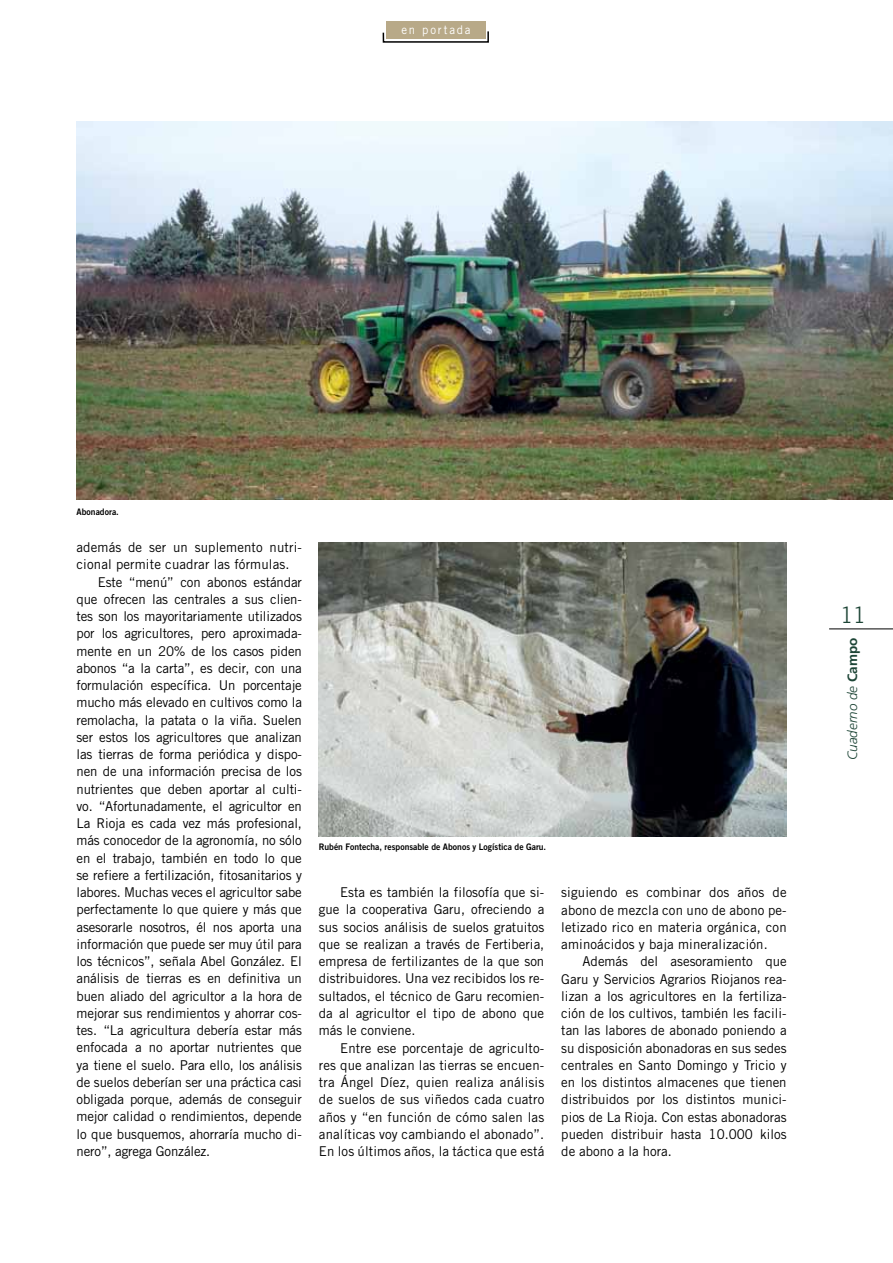
<style>
.page{position:relative;width:893px;height:1263px;background:#fff}
.page>*{position:absolute;margin:0;border:0;box-sizing:border-box;transform-origin:0 0}
.t1{font:300 22.5px "Trade Gothic";color:#1d4536}
.t2{font:13.5px/17.2px "Trade Gothic LT Std";letter-spacing:-.01em;color:#000;text-align:justify}
.t3{font:13.5px "Trade Gothic LT Std";letter-spacing:.01em;color:#000}
.t4{font:italic 300 13.5px "Frutiger";color:#1d4536}
.t5{font:12px "Trade Gothic";letter-spacing:.16em;color:#fff;scale:.95 1}
.t6{font:9px "Trade Gothic Bold Two";letter-spacing:.005em;color:#000;scale:.95 1}
.s1{font-weight:700;font-style:normal}
</style>
<div class="page">
<img style="left:319px;top:543px;width:468px;height:294px">
<img style="left:77px;top:121px;width:816px;height:378px">
<hr style="left:829px;top:628px;width:64px;height:1px;background:#000">
<svg style="left:382px;top:30px;width:107px;height:13px"></svg>
<div style="left:386px;top:21px;width:99px;height:18px;background:#b8a988"></div>
<p class="t5" style="left:401px;top:23px;width:74px">en portada</p>
<p class="t6" style="left:77px;top:507px;width:46px">Abonadora.</p>
<p class="t3" style="left:77px;top:539px;width:227px">además de ser un suplemento nutri-</p>
<p class="t3" style="left:77px;top:556px;width:214px">cional permite cuadrar las fórmulas.</p>
<p class="t2" style="left:98px;top:573px;width:206px">Este “menú” con abonos estándar</p>
<p class="t2" style="left:77px;top:590px;width:227px">que ofrecen las centrales a sus clien-</p>
<p class="t2" style="left:77px;top:607px;width:227px">tes son los mayoritariamente utilizados</p>
<p class="t2" style="left:77px;top:625px;width:227px">por los agricultores, pero aproximada-</p>
<p class="t2" style="left:77px;top:642px;width:227px">mente en un 20% de los casos piden</p>
<p class="t2" style="left:77px;top:659px;width:227px">abonos “a la carta”, es decir, con una</p>
<p class="t2" style="left:77px;top:676px;width:227px">formulación específica. Un porcentaje</p>
<p class="t2" style="left:77px;top:694px;width:227px">mucho más elevado en cultivos como la</p>
<p class="t2" style="left:77px;top:711px;width:227px">remolacha, la patata o la viña. Suelen</p>
<p class="t2" style="left:77px;top:728px;width:227px">ser estos los agricultores que analizan</p>
<p class="t2" style="left:77px;top:745px;width:227px">las tierras de forma periódica y dispo-</p>
<p class="t2" style="left:77px;top:763px;width:227px">nen de una información precisa de los</p>
<p class="t2" style="left:77px;top:780px;width:227px">nutrientes que deben aportar al culti-</p>
<p class="t2" style="left:77px;top:797px;width:227px">vo. “Afortunadamente, el agricultor en</p>
<p class="t2" style="left:77px;top:814px;width:227px">La Rioja es cada vez más profesional,</p>
<p class="t2" style="left:77px;top:832px;width:227px">más conocedor de la agronomía, no sólo</p>
<p class="t2" style="left:77px;top:849px;width:227px">en el trabajo, también en todo lo que</p>
<p class="t2" style="left:77px;top:866px;width:227px">se refiere a fertilización, fitosanitarios y</p>
<p class="t2" style="left:77px;top:883px;width:227px">labores. Muchas veces el agricultor sabe</p>
<p class="t2" style="left:77px;top:901px;width:227px">perfectamente lo que quiere y más que</p>
<p class="t2" style="left:77px;top:918px;width:227px">asesorarle nosotros, él nos aporta una</p>
<p class="t2" style="left:77px;top:935px;width:227px">información que puede ser muy útil para</p>
<p class="t2" style="left:77px;top:952px;width:227px">los técnicos”, señala Abel González. El</p>
<p class="t2" style="left:77px;top:970px;width:227px">análisis de tierras es en definitiva un</p>
<p class="t2" style="left:77px;top:987px;width:227px">buen aliado del agricultor a la hora de</p>
<p class="t2" style="left:77px;top:1004px;width:227px">mejorar sus rendimientos y ahorrar cos-</p>
<p class="t2" style="left:77px;top:1021px;width:227px">tes. “La agricultura debería estar más</p>
<p class="t2" style="left:77px;top:1039px;width:227px">enfocada a no aportar nutrientes que</p>
<p class="t2" style="left:77px;top:1056px;width:227px">ya tiene el suelo. Para ello, los análisis</p>
<p class="t2" style="left:77px;top:1073px;width:227px">de suelos deberían ser una práctica casi</p>
<p class="t2" style="left:77px;top:1091px;width:227px">obligada porque, además de conseguir</p>
<p class="t2" style="left:77px;top:1108px;width:227px">mejor calidad o rendimientos, depende</p>
<p class="t2" style="left:77px;top:1125px;width:227px">lo que busquemos, ahorraría mucho di-</p>
<p class="t2" style="left:77px;top:1142px;width:135px">nero”, agrega González.</p>
<p class="t6" style="left:319px;top:841px;width:241px">Rubén Fontecha, responsable de Abonos y Logística de Garu.</p>
<p class="t2" style="left:319px;top:884px;width:227px;text-indent:21px">Esta es también la filosofía que si&shy;gue la cooperativa Garu, ofreciendo a sus socios análisis de suelos gratuitos que se realizan a través de Fertiberia, empresa de fertilizantes de la que son distribuidores. Una vez recibidos los re&shy;sultados, el técnico de Garu recomien&shy;da al agricultor el tipo de abono que más le conviene.</p>
<p class="t2" style="left:319px;top:1039px;width:227px;text-indent:21px">Entre ese porcentaje de agriculto&shy;res que analizan las tierras se encuen&shy;tra Ángel Díez, quien realiza análisis de suelos de sus viñedos cada cuatro años y “en función de cómo salen las analíticas voy cambiando el abonado”.<br>En los últimos años, la táctica que está</p>
<p class="t2" style="left:561px;top:884px;width:227px">siguiendo es combinar dos años de abono de mezcla con uno de abono pe&shy;letizado rico en materia orgánica, con aminoácidos y baja mineralización.</p>
<p class="t2" style="left:561px;top:953px;width:227px;text-indent:21px">Además del asesoramiento que Garu y Servicios Agrarios Riojanos rea&shy;lizan a los agricultores en la fertiliza&shy;ción de los cultivos, también les facili&shy;tan las labores de abonado poniendo a su disposición abonadoras en sus sedes centrales en Santo Domingo y Tricio y en los distintos almacenes que tienen distribuidos por los distintos munici&shy;pios de La Rioja. Con estas abonadoras pueden distribuir hasta 10.000 kilos de abono a la hora.</p>
<h1 class="t1" style="left:840px;top:601px;width:27px">11</h1>
<p class="t4" style="left:845px;top:760px;width:124px;rotate:-90deg">Cuaderno de <span class="s1">Campo</span></p>
</div>
